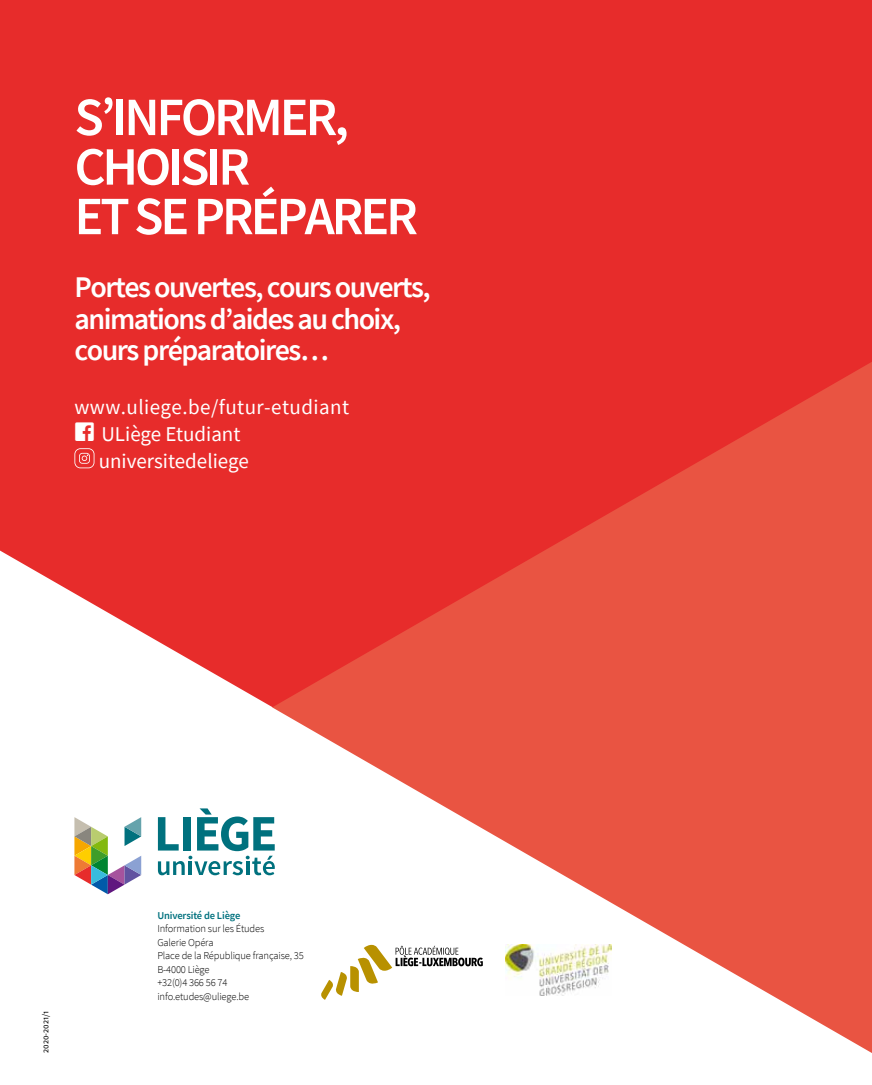
<style>
.page{position:relative;width:872px;height:1085px;background:#fff}
.page>*{position:absolute;margin:0;border:0;box-sizing:border-box;transform-origin:0 0}
.t1{font:600 54px/49.5px "Source Sans Pro";color:#fff;text-align:right}
.t2{font:600 30px/31.5px "Source Sans Pro";color:#fff}
.t3{font:21px "Source Sans Pro";color:#fff}
.t4{font:21px "Source Sans Pro";letter-spacing:.02em;color:#fff}
.t5{font:300 10.5px/13.5px "Source Sans Pro";letter-spacing:-.015em;color:#000}
.t6{font:600 10.5px "Source Sans Pro";color:#00717e}
.t7{font:9px "Source Sans Pro";color:#000}
.s1{font-family:"Social Icons Pro Set 1 Rounded";font-size:27px}
</style>
<div class="page">
<svg style="left:74px;top:817px;width:67px;height:77px"></svg>
<svg style="left:158px;top:808px;width:114px;height:67px"></svg>
<div style="left:0;top:0;width:872px;height:707px;background:#e72c2b"></div>
<svg style="left:272px;top:361px;width:600px;height:691px;fill:#e95442"></svg>
<svg style="left:74px;top:448px;width:20px;height:20px"></svg>
<h1 class="t1" style="left:74px;top:92px;width:65px">S’INFOR</h1>
<h1 class="t1" style="left:243px;top:92px;width:108px">MER,</h1>
<h1 class="t1" style="left:74px;top:141px;width:27px">CHOI</h1>
<h1 class="t1" style="left:74px;top:141px;width:152px">SIR<br>ET SEPRÉPARER</h1>
<h2 class="t2" style="left:74px;top:271px;width:358px">Portes ouvertes, cours ouverts, animations d’aides au choix, cours préparatoires…</h2>
<h3 class="t4" style="left:74px;top:394px;width:276px">www.uliege.be/futur-etudiant</h3>
<h3 class="t3" style="left:74px;top:421px;width:168px"><span class="s1">f</span> ULiège Etudiant</h3>
<h3 class="t3" style="left:99px;top:448px;width:152px">universitedeliege</h3>
<p class="t7" style="left:40px;top:1052px;width:44px;rotate:-90deg">2020-2021/1</p>
<p class="t6" style="left:157px;top:908px;width:85px">U niversité de Liège</p>
<p class="t5" style="left:157px;top:921px;width:148px">Information sur les Études<br>Galerie Opéra<br>Place de la République française, 35<br>B-4000 Liège<br>+32(0)4 366 56 74 info.etudes@uliege.be</p>
</div>
